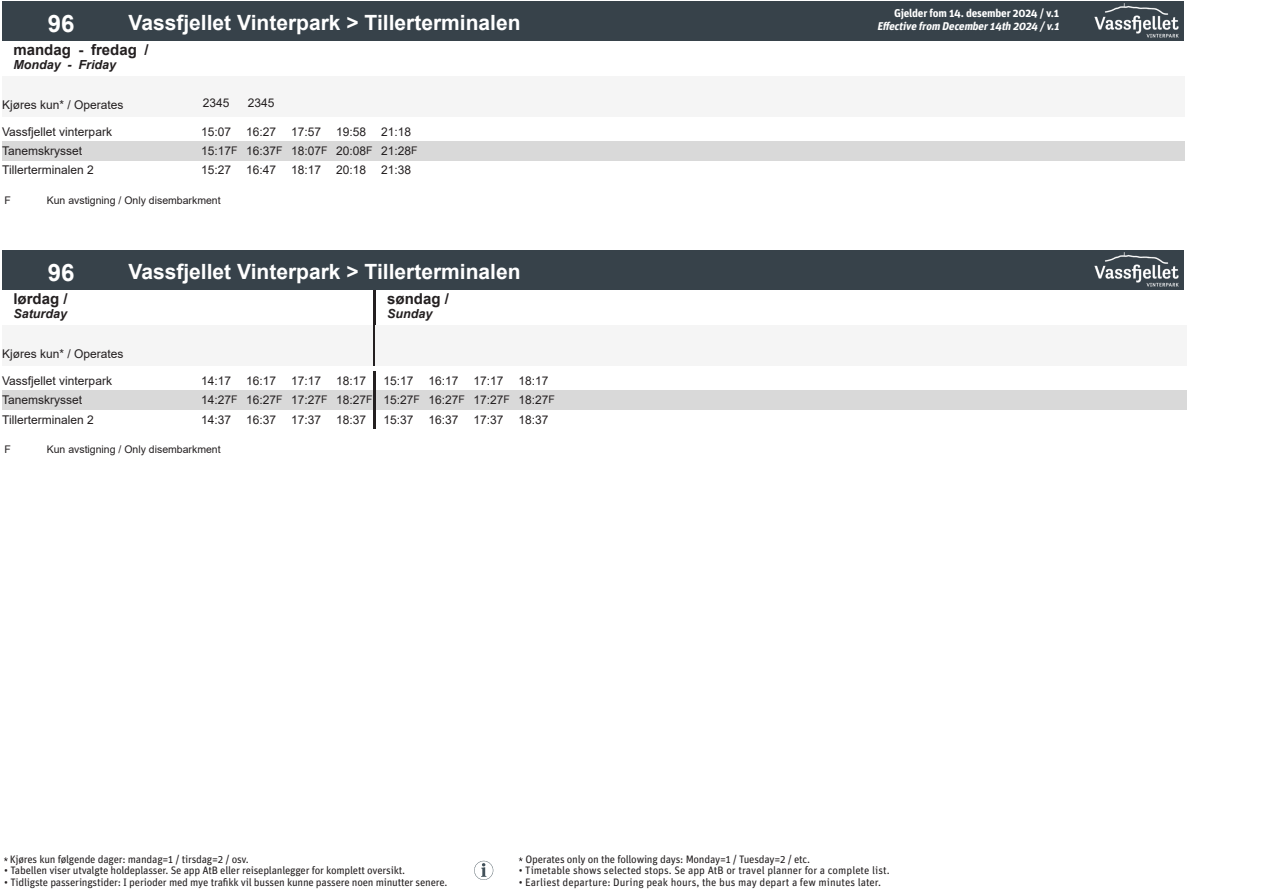
<style>
.page{position:relative;width:1263px;height:893px;background:#fff}
.page>*{position:absolute;margin:0;border:0;box-sizing:border-box;transform-origin:0 0}
.t1{font:700 24px "Arial";color:#fff}
.t2{font:700 21px "Arial";color:#fff}
.t3{font:700 15px "Arial";color:#231f20}
.t4{font:italic 700 12.45px "Arial";color:#231f20}
.t5{font:12px/19.2px "Arial";color:#231f20}
.t6{font:italic 700 11.25px "Unit Pro";color:#fff}
.t7{font:700 11.25px "Unit Pro";letter-spacing:-.02em;color:#fff}
.t8{font:10.8px "Unit Pro";letter-spacing:-.02em;color:#231f20}
.t9{font:10.8px "Unit Pro";color:#231f20}
.t10{font:10.5px "Arial";color:#231f20}
.s1{font-size:10.5px}
</style>
<div class="page">
<div style="left:2px;top:77px;width:192px;height:40px;background:#f5f5f5"></div>
<div style="left:194px;top:77px;width:45px;height:40px;background:#f5f5f5"></div>
<div style="left:239px;top:77px;width:45px;height:40px;background:#f5f5f5"></div>
<div style="left:284px;top:77px;width:45px;height:40px;background:#f5f5f5"></div>
<div style="left:329px;top:77px;width:45px;height:40px;background:#f5f5f5"></div>
<div style="left:374px;top:77px;width:45px;height:40px;background:#f5f5f5"></div>
<div style="left:419px;top:77px;width:45px;height:40px;background:#f5f5f5"></div>
<div style="left:464px;top:77px;width:45px;height:40px;background:#f5f5f5"></div>
<div style="left:509px;top:77px;width:45px;height:40px;background:#f5f5f5"></div>
<div style="left:554px;top:77px;width:45px;height:40px;background:#f5f5f5"></div>
<div style="left:599px;top:77px;width:45px;height:40px;background:#f5f5f5"></div>
<div style="left:644px;top:77px;width:45px;height:40px;background:#f5f5f5"></div>
<div style="left:689px;top:77px;width:45px;height:40px;background:#f5f5f5"></div>
<div style="left:734px;top:77px;width:45px;height:40px;background:#f5f5f5"></div>
<div style="left:779px;top:77px;width:45px;height:40px;background:#f5f5f5"></div>
<div style="left:824px;top:77px;width:45px;height:40px;background:#f5f5f5"></div>
<div style="left:869px;top:77px;width:45px;height:40px;background:#f5f5f5"></div>
<div style="left:914px;top:77px;width:45px;height:40px;background:#f5f5f5"></div>
<div style="left:959px;top:77px;width:45px;height:40px;background:#f5f5f5"></div>
<div style="left:1004px;top:77px;width:45px;height:40px;background:#f5f5f5"></div>
<div style="left:1049px;top:77px;width:45px;height:40px;background:#f5f5f5"></div>
<div style="left:1094px;top:77px;width:45px;height:40px;background:#f5f5f5"></div>
<div style="left:1139px;top:77px;width:45px;height:40px;background:#f5f5f5"></div>
<div style="left:2px;top:1px;width:118px;height:40px;background:#37424a"></div>
<div style="left:120px;top:1px;width:1064px;height:40px;background:#37424a"></div>
<img style="left:1094px;top:3px;width:85px;height:34px">
<div style="left:2px;top:142px;width:1182px;height:19px;background:#d9d9d9"></div>
<div style="left:2px;top:326px;width:192px;height:40px;background:#f5f5f5"></div>
<div style="left:194px;top:326px;width:45px;height:40px;background:#f5f5f5"></div>
<div style="left:239px;top:326px;width:45px;height:40px;background:#f5f5f5"></div>
<div style="left:284px;top:326px;width:45px;height:40px;background:#f5f5f5"></div>
<div style="left:329px;top:326px;width:45px;height:40px;background:#f5f5f5"></div>
<hr style="left:374px;top:290px;width:2px;height:76px;background:#231f20">
<div style="left:376px;top:326px;width:45px;height:40px;background:#f5f5f5"></div>
<div style="left:421px;top:326px;width:45px;height:40px;background:#f5f5f5"></div>
<div style="left:466px;top:326px;width:45px;height:40px;background:#f5f5f5"></div>
<div style="left:511px;top:326px;width:45px;height:40px;background:#f5f5f5"></div>
<div style="left:556px;top:326px;width:45px;height:40px;background:#f5f5f5"></div>
<div style="left:601px;top:326px;width:45px;height:40px;background:#f5f5f5"></div>
<div style="left:646px;top:326px;width:45px;height:40px;background:#f5f5f5"></div>
<div style="left:691px;top:326px;width:45px;height:40px;background:#f5f5f5"></div>
<div style="left:736px;top:326px;width:45px;height:40px;background:#f5f5f5"></div>
<div style="left:781px;top:326px;width:45px;height:40px;background:#f5f5f5"></div>
<div style="left:826px;top:326px;width:45px;height:40px;background:#f5f5f5"></div>
<div style="left:871px;top:326px;width:45px;height:40px;background:#f5f5f5"></div>
<div style="left:916px;top:326px;width:45px;height:40px;background:#f5f5f5"></div>
<div style="left:961px;top:326px;width:45px;height:40px;background:#f5f5f5"></div>
<div style="left:1006px;top:326px;width:45px;height:40px;background:#f5f5f5"></div>
<div style="left:1051px;top:326px;width:45px;height:40px;background:#f5f5f5"></div>
<div style="left:1096px;top:326px;width:45px;height:40px;background:#f5f5f5"></div>
<div style="left:1141px;top:326px;width:45px;height:40px;background:#f5f5f5"></div>
<div style="left:2px;top:250px;width:118px;height:40px;background:#37424a"></div>
<div style="left:120px;top:250px;width:1064px;height:40px;background:#37424a"></div>
<img style="left:1094px;top:252px;width:85px;height:34px">
<div style="left:2px;top:391px;width:372px;height:19px;background:#d9d9d9"></div>
<hr style="left:374px;top:372px;width:2px;height:57px;background:#231f20">
<div style="left:376px;top:391px;width:810px;height:19px;background:#d9d9d9"></div>
<svg style="left:474px;top:861px;width:19px;height:19px"></svg>
<svg style="left:4px;top:857px;width:4px;height:4px"></svg>
<svg style="left:519px;top:857px;width:4px;height:4px"></svg>
<p class="t1" style="left:48px;top:6px;width:28px">96</p>
<p class="t2" style="left:128px;top:8px;width:394px">Vassfjellet Vinterpark &gt; Tillerterminalen</p>
<p class="t3" style="left:13px;top:39px;width:137px">mandag - fredag /</p>
<p class="t4" style="left:13px;top:56px;width:104px">Monday - Friday</p>
<p class="t5" style="left:2px;top:95px;width:123px">Kjøres kun* / Operates</p>
<p class="t5" style="left:203px;top:93px;width:28px">2345</p>
<p class="t5" style="left:248px;top:93px;width:28px">2345</p>
<p class="t5" style="left:2px;top:122px;width:111px">Vassfjellet vinterpark</p>
<p class="t5" style="left:201px;top:122px;width:32px">15:07</p>
<p class="t5" style="left:246px;top:122px;width:32px">16:27</p>
<p class="t5" style="left:291px;top:122px;width:32px">17:57</p>
<p class="t5" style="left:336px;top:122px;width:32px">19:58</p>
<p class="t5" style="left:381px;top:122px;width:32px">21:18</p>
<p class="t5" style="left:2px;top:141px;width:82px">Tanemskrysset</p>
<p class="t5" style="left:201px;top:141px;width:218px">15:17<span class="s1">F</span> 16:37<span class="s1">F</span> 18:07<span class="s1">F</span> 20:08<span class="s1">F</span> 21:28<span class="s1">F</span></p>
<p class="t5" style="left:2px;top:161px;width:93px">Tillerterminalen 2</p>
<p class="t5" style="left:201px;top:161px;width:32px">15:27</p>
<p class="t5" style="left:246px;top:161px;width:32px">16:47</p>
<p class="t5" style="left:291px;top:161px;width:32px">18:17</p>
<p class="t5" style="left:336px;top:161px;width:32px">20:18</p>
<p class="t5" style="left:381px;top:161px;width:32px">21:38</p>
<p class="t10" style="left:4px;top:193px;width:8px">F</p>
<p class="t10" style="left:47px;top:193px;width:175px">Kun avstigning / Only disembarkment</p>
<p class="t1" style="left:48px;top:255px;width:28px">96</p>
<p class="t2" style="left:128px;top:257px;width:394px">Vassfjellet Vinterpark &gt; Tillerterminalen</p>
<p class="t3" style="left:13px;top:288px;width:56px">lørdag /</p>
<p class="t4" style="left:13px;top:305px;width:55px">Saturday</p>
<p class="t5" style="left:2px;top:344px;width:123px">Kjøres kun* / Operates</p>
<p class="t5" style="left:2px;top:371px;width:111px">Vassfjellet vinterpark</p>
<p class="t5" style="left:201px;top:371px;width:32px">14:17</p>
<p class="t5" style="left:246px;top:371px;width:32px">16:17</p>
<p class="t5" style="left:291px;top:371px;width:32px">17:17</p>
<p class="t5" style="left:336px;top:371px;width:32px">18:17</p>
<p class="t5" style="left:2px;top:390px;width:82px">Tanemskrysset</p>
<p class="t5" style="left:201px;top:390px;width:173px">14:27<span class="s1">F</span> 16:27<span class="s1">F</span> 17:27<span class="s1">F</span> 18:27<span class="s1">F</span></p>
<p class="t5" style="left:2px;top:410px;width:93px">Tillerterminalen 2</p>
<p class="t5" style="left:201px;top:410px;width:32px">14:37</p>
<p class="t5" style="left:246px;top:410px;width:32px">16:37</p>
<p class="t5" style="left:291px;top:410px;width:32px">17:37</p>
<p class="t5" style="left:336px;top:410px;width:32px">18:37</p>
<p class="t10" style="left:4px;top:442px;width:8px">F</p>
<p class="t10" style="left:47px;top:442px;width:175px">Kun avstigning / Only disembarkment</p>
<p class="t3" style="left:387px;top:288px;width:63px">søndag /</p>
<p class="t4" style="left:387px;top:305px;width:47px">Sunday</p>
<p class="t5" style="left:383px;top:371px;width:32px">15:17</p>
<p class="t5" style="left:428px;top:371px;width:32px">16:17</p>
<p class="t5" style="left:473px;top:371px;width:32px">17:17</p>
<p class="t5" style="left:383px;top:371px;width:173px;text-indent:135px">18:17<br>15:27<span class="s1">F</span> 16:27<span class="s1">F</span> 17:27<span class="s1">F</span> 18:27<span class="s1">F<br></span>15:37</p>
<p class="t5" style="left:428px;top:410px;width:32px">16:37</p>
<p class="t5" style="left:473px;top:410px;width:32px">17:37</p>
<p class="t5" style="left:518px;top:410px;width:32px">18:37</p>
<p class="t7" style="left:894px;top:5px;width:167px">Gjelder fom 14. desember 2024 / v.1</p>
<p class="t6" style="left:877px;top:18px;width:186px">Effective from December14th 2024 /v.1</p>
<p class="t8" style="left:10px;top:852px;width:241px">Kjøres kun følgende dager: mandag=1 / tirsdag=2 / osv.</p>
<p class="t8" style="left:4px;top:863px;width:402px">• Tabellen viser utvalgte holdeplasser. Se app AtB eller reiseplanlegger for komplett oversikt.</p>
<p class="t8" style="left:4px;top:874px;width:445px">• Tidligste passeringstider: I perioder med mye trafikk vil bussen kunne passere noen minutter senere.</p>
<p class="t8" style="left:525px;top:852px;width:286px">Operates only on the following days: Monday=1 / Tuesday=2 / etc.</p>
<p class="t9" style="left:519px;top:863px;width:372px">• Timetable shows selected stops. Se app AtB or travel planner for a complete list.</p>
<p class="t9" style="left:519px;top:874px;width:364px">• Earliest departure: During peak hours, the bus may depart a few minutes later.</p>
</div>
